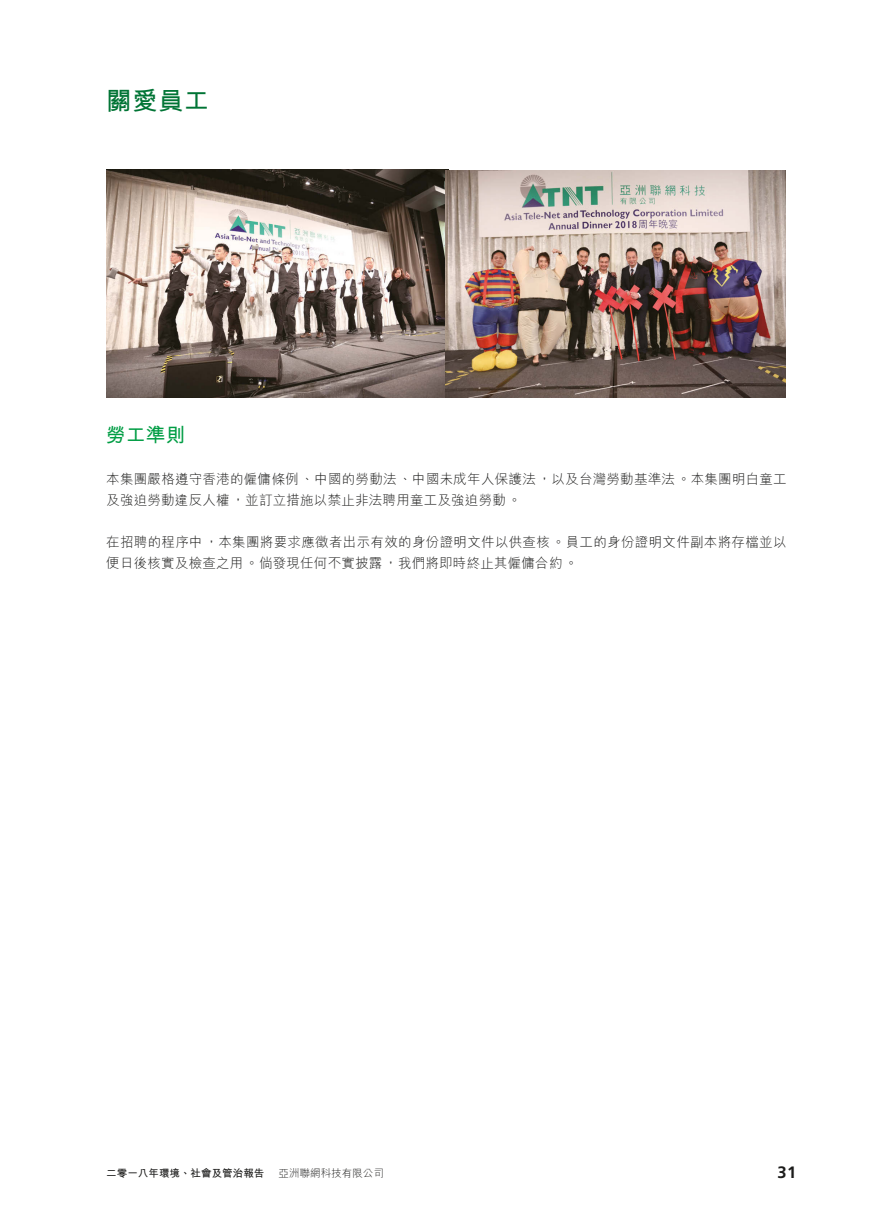
<style>
.page{position:relative;width:893px;height:1212px;background:#fff}
.page>*{position:absolute;margin:0;border:0;box-sizing:border-box;transform-origin:0 0}
.t1{font:700 25.5px "M Hei HK";color:#007435}
.t2{font:700 19.5px "M Hei HK";color:#009d44}
.t3{font:700 16.5px "Frutiger LT Std";color:#1c1c1b}
.t4{font:300 13.5px/21px "M Hei HK";letter-spacing:.02em;color:#1c1c1b}
.t5{font:700 10.5px "M Hei HK";letter-spacing:.005em;color:#1c1c1b}
.t6{font:300 10.5px "M Hei HK";letter-spacing:.005em;color:#1c1c1b}
</style>
<div class="page">
<img style="left:106px;top:170px;width:340px;height:228px">
<img style="left:446px;top:170px;width:340px;height:228px">
<h1 class="t1" style="left:106px;top:82px;width:105px">關愛員工</h1>
<h2 class="t2" style="left:106px;top:421px;width:80px">勞工準則</h2>
<p class="t4" style="left:106px;top:468px;width:682px">本集團嚴格遵守香港的僱傭條例、中國的勞動法、中國未成年人保護法，以及台灣勞動基準法。本集團明白童工及強迫勞動違反人權，並訂立措施以禁止非法聘用童工及強迫勞動。</p>
<p class="t4" style="left:106px;top:531px;width:682px">在招聘的程序中，本集團將要求應徵者出示有效的身份證明文件以供查核。員工的身份證明文件副本將存檔並以便日後核實及檢查之用。倘發現任何不實披露，我們將即時終止其僱傭合約。</p>
<p class="t5" style="left:106px;top:1165px;width:160px">二零一八年環境、社會及管治報告</p>
<p class="t6" style="left:279px;top:1165px;width:107px">亞洲聯網科技有限公司</p>
<p class="t3" style="left:778px;top:1162px;width:20px">31</p>
</div>
